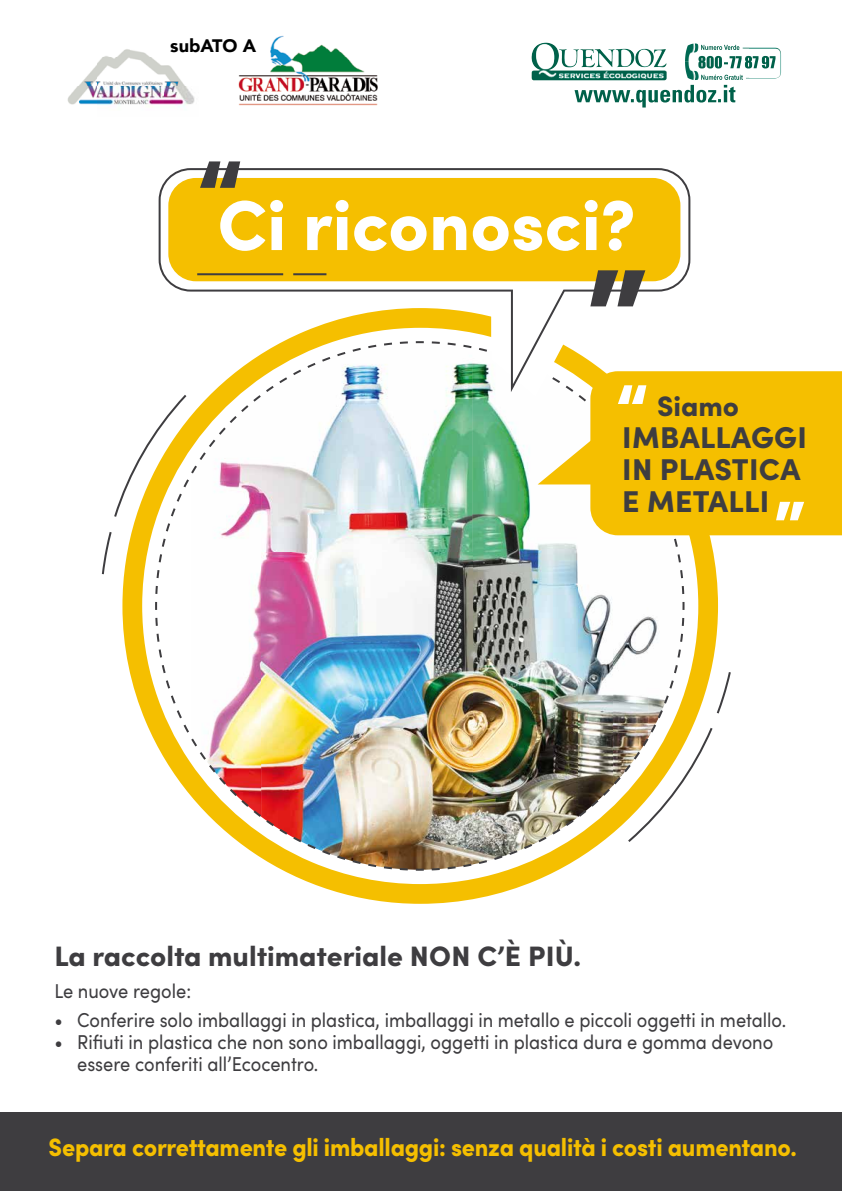
<style>
.page{position:relative;width:842px;height:1191px;background:#fff}
.page>*{position:absolute;margin:0;border:0;box-sizing:border-box;transform-origin:0 0}
.t1{font:900 70.7px "Sofia Pro";color:#fff}
.t2{font:900 30.1px/32.1px "Sofia Pro";letter-spacing:.01em;color:#3e3d40}
.t3{font:900 28.1px "Sofia Pro";color:#3e3d40}
.t4{font:900 25.1px "Sofia Pro";letter-spacing:-.01em;color:#f5bf00;scale:.93 1}
.t5{font:20.1px/22.1px "Sofia Pro";color:#3e3d40;scale:.91 1}
.t6{font:900 18.1px "Avenir";color:#000}
</style>
<div class="page">
<svg style="left:122px;top:517px;width:596px;height:386px"></svg>
<img style="left:155px;top:392px;width:529px;height:478px">
<img style="left:531px;top:43px;width:43px;height:37px">
<img style="left:775px;top:48px;width:6px;height:30px">
<svg style="left:574px;top:44px;width:201px;height:63px"></svg>
<img style="left:238px;top:35px;width:140px;height:71px">
<img style="left:67px;top:49px;width:128px;height:58px">
<div style="left:0;top:1112px;width:842px;height:79px;background:#3e3d40"></div>
<svg style="left:491px;top:392px;width:84px;height:5px"></svg>
<svg style="left:159px;top:168px;width:531px;height:224px"></svg>
<div style="left:168px;top:178px;width:512px;height:103px;background:#f5bf00;border-radius:28px"></div>
<div style="left:590px;top:371px;width:252px;height:164px;background:#f5bf00"></div>
<svg style="left:200px;top:161px;width:40px;height:27px"></svg>
<svg style="left:618px;top:385px;width:28px;height:19px"></svg>
<svg style="left:590px;top:270px;width:55px;height:36px"></svg>
<hr style="left:197px;top:273px;width:86px;height:2px;background:#3e3d40">
<hr style="left:293px;top:273px;width:33px;height:2px;background:#3e3d40">
<svg style="left:538px;top:436px;width:108px;height:48px"></svg>
<svg style="left:776px;top:502px;width:28px;height:18px"></svg>
<svg style="left:114px;top:395px;width:72px;height:122px"></svg>
<svg style="left:102px;top:532px;width:10px;height:42px"></svg>
<svg style="left:628px;top:728px;width:84px;height:114px"></svg>
<svg style="left:717px;top:672px;width:14px;height:41px"></svg>
<p class="t6" style="left:170px;top:30px;width:87px">subATO A</p>
<h1 class="t1" style="left:217px;top:170px;width:420px">Ci riconosci?</h1>
<h3 class="t3" style="left:657px;top:384px;width:83px">Siamo</h3>
<h2 class="t2" style="left:622px;top:418px;width:186px">IMBALLAGGI<br>IN PLASTICA<br>E METALLI</h2>
<h3 class="t3" style="left:54px;top:934px;width:528px">La raccolta multimateriale NON C’È PIÙ.</h3>
<p class="t5" style="left:54px;top:979px;width:152px">Le nuove regole:</p>
<p class="t5" style="left:54px;top:1007px;width:806px">• Conferire solo imballaggi in plastica, imballaggi in metallo e piccoli oggetti in metallo.</p>
<p class="t5" style="left:77px;top:1029px;width:766px;text-indent:-23px">• Rifiuti in plastica che non sono imballaggi, oggetti in plastica dura e gomma devono essere conferiti all’Ecocentro.</p>
<p class="t4" style="left:49px;top:1127px;width:806px">Separa correttamente gli imballaggi: senza qualità i costi aumentano.</p>
</div>
